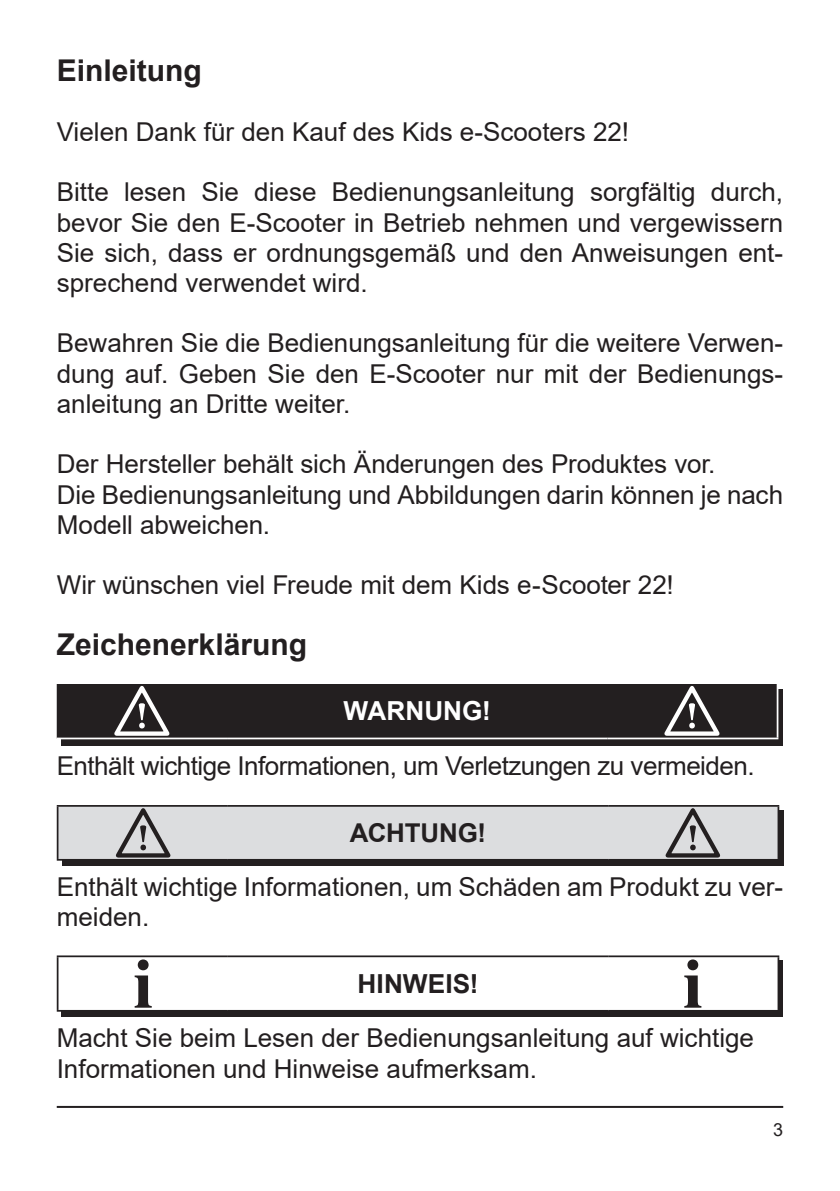
<style>
.page{position:relative;width:840px;height:1191px;background:#fff}
.page>*{position:absolute;margin:0;border:0;box-sizing:border-box;transform-origin:0 0}
.t1{font:700 30px "Arial";color:#231f20}
.t2{font:700 26.2px "Arial";letter-spacing:-.005em;color:#fff}
.t3{font:700 26.2px "Arial";letter-spacing:.005em;color:#231f20}
.t4{font:26px/30.2px "Arial";color:#231f20}
.t5{font:26px "Arial";letter-spacing:-.02em;color:#231f20}
.t6{font:700 26px "Arial";letter-spacing:-.005em;color:#231f20}
.t7{font:18px "Arial";color:#231f20}
</style>
<div class="page">
<hr style="left:57px;top:1106px;width:725px;height:2px;background:#231f20">
<svg style="left:62px;top:689px;width:720px;height:56px;background:#302c2d"></svg>
<hr style="left:776px;top:684px;width:2px;height:53px;background:#fff">
<hr style="left:57px;top:737px;width:170px;height:2px;background:#fff">
<hr style="left:227px;top:737px;width:380px;height:2px;background:#fff">
<hr style="left:607px;top:737px;width:171px;height:2px;background:#fff">
<div style="left:57px;top:684px;width:720px;height:54px;background:#231f20"></div>
<div style="left:62px;top:810px;width:721px;height:55px;background:#231f20"></div>
<hr style="left:57px;top:805px;width:171px;height:1px;background:#231f20">
<hr style="left:57px;top:806px;width:1px;height:53px;background:#231f20">
<hr style="left:57px;top:859px;width:171px;height:1px;background:#231f20">
<svg style="left:58px;top:805px;width:720px;height:55px;background:#cbcbcd"></svg>
<div style="left:62px;top:960px;width:720px;height:56px;background:#231f20"></div>
<hr style="left:57px;top:955px;width:171px;height:2px;background:#231f20">
<hr style="left:57px;top:957px;width:1px;height:53px;background:#231f20">
<hr style="left:228px;top:955px;width:379px;height:2px;background:#231f20">
<hr style="left:607px;top:955px;width:171px;height:2px;background:#231f20">
<hr style="left:57px;top:1010px;width:171px;height:1px;background:#231f20">
<svg style="left:58px;top:956px;width:720px;height:54px;background:#f2f2f2"></svg>
<p class="t1" style="left:57px;top:49px;width:147px">Einleitung</p>
<p class="t4" style="left:57px;top:117px;width:573px">Vielen Dank für den Kauf des Kids e-Scooters 22!</p>
<p class="t4" style="left:57px;top:177px;width:727px;text-align:justify">Bitte lesen Sie diese Bedienungsanleitung sorgfältig durch, bevor Sie den E-Scooter in Betrieb nehmen und vergewissern Sie sich, dass er ordnungsgemäß und den Anweisungen ent&shy;sprechend verwendet wird.</p>
<p class="t4" style="left:57px;top:328px;width:727px;text-align:justify">Bewahren Sie die Bedienungsanleitung für die weitere Verwen&shy;dung auf. Geben Sie den E-Scooter nur mit der Bedienungs&shy;anleitung an Dritte weiter.</p>
<p class="t4" style="left:57px;top:449px;width:727px">Der Hersteller behält sich Änderungen des Produktes vor.<br>Die Bedienungsanleitung und Abbildungen darin können je nach<br>Modell abweichen.</p>
<p class="t4" style="left:57px;top:570px;width:618px">Wir wünschen viel Freude mit dem Kids e-Scooter 22!</p>
<p class="t1" style="left:57px;top:623px;width:252px">Zeichenerklärung</p>
<p class="t2" style="left:343px;top:692px;width:148px">WARNUNG!</p>
<p class="t5" style="left:57px;top:748px;width:699px">Enthält wichtige Informationen, um Verletzungen zu vermeiden.</p>
<p class="t6" style="left:349px;top:815px;width:138px">ACHTUNG!</p>
<p class="t4" style="left:57px;top:872px;width:727px">Enthält wichtige Informationen, um Schäden am Produkt zu ver&shy;meiden.</p>
<p class="t3" style="left:357px;top:965px;width:122px">HINWEIS!</p>
<p class="t4" style="left:57px;top:1023px;width:698px">Macht Sie beim Lesen der Bedienungsanleitung auf wichtige<br>Informationen und Hinweise aufmerksam.</p>
<p class="t7" style="left:772px;top:1117px;width:12px">3</p>
</div>
